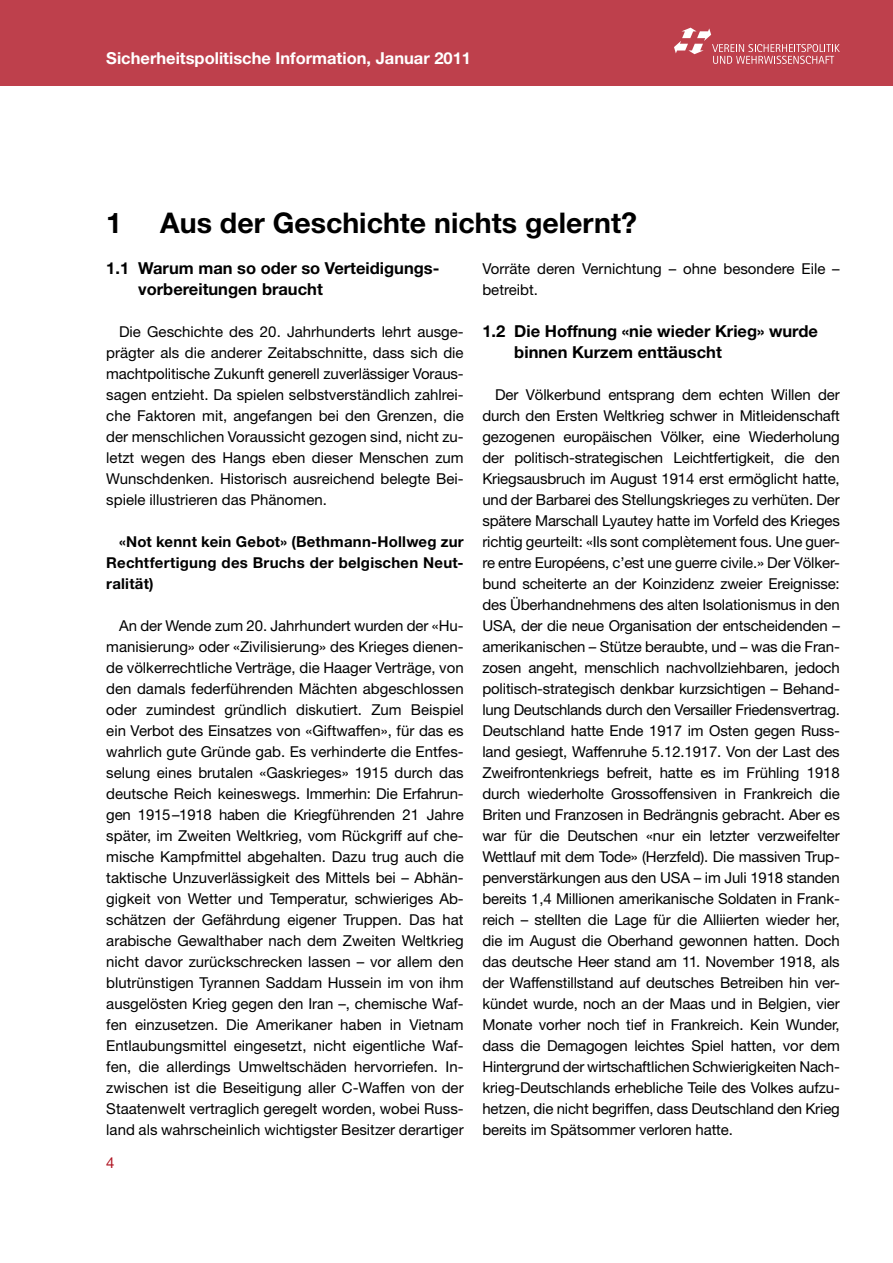
<style>
.page{position:relative;width:893px;height:1263px;background:#fff}
.page>*{position:absolute;margin:0;border:0;box-sizing:border-box;transform-origin:0 0}
.t1{font:700 28.5px "Helvetica Neue LT";color:#000}
.t2{font:700 16.5px/21px "Helvetica Neue LT";color:#000}
.t3{font:700 16.5px "Helvetica Neue LT";color:#fff}
.t4{font:15px/21px "Helvetica Neue LT";color:#000;text-align:justify}
.t5{font:700 15px/21px "Helvetica Neue LT";letter-spacing:.015em;color:#000;text-align:justify}
.t6{font:15px "Helvetica Neue LT";color:#ae111f}
</style>
<div class="page">
<div style="left:0;top:0;width:893px;height:85px;background:#be404c"></div>
<svg style="left:674px;top:28px;width:166px;height:36px"></svg>
<p class="t3" style="left:106px;top:48px;width:366px">Sicherheitspolitische Information, Januar 2011</p>
<h1 class="t1" style="left:106px;top:206px;width:17px">1</h1>
<h1 class="t1" style="left:160px;top:206px;width:478px">Aus der Geschichte nichts gelernt?</h1>
<p class="t2" style="left:138px;top:257px;width:303px;text-indent:-32px">1.1 Warum man so oder so Verteidigungs&shy;vorbereitungen braucht</p>
<p class="t4" style="left:106px;top:321px;width:359px;text-indent:13px">Die Geschichte des 20. Jahrhunderts lehrt ausge&shy;prägter als die anderer Zeitabschnitte, dass sich die machtpolitische Zukunft generell zuverlässiger Voraus&shy;sagen entzieht. Da spielen selbstverständlich zahlrei&shy;che Faktoren mit, angefangen bei den Grenzen, die der menschlichen Voraussicht gezogen sind, nicht zu&shy;letzt wegen des Hangs eben dieser Menschen zum Wunschdenken. Historisch ausreichend belegte Bei&shy;spiele illustrieren das Phänomen.</p>
<p class="t5" style="left:106px;top:531px;width:359px;text-indent:13px">«Not kennt kein Gebot» (Bethmann-Hollweg zur Rechtfertigung des Bruchs der belgischen Neut&shy;ralität)</p>
<p class="t4" style="left:106px;top:615px;width:359px;text-indent:13px">An der Wende zum 20. Jahrhundert wurden der «Hu&shy;manisierung» oder «Zivilisierung» des Krieges dienen&shy;de völkerrechtliche Verträge, die Haager Verträge, von den damals federführenden Mächten abgeschlossen oder zumindest gründlich diskutiert. Zum Beispiel ein Verbot des Einsatzes von «Giftwaffen», für das es wahrlich gute Gründe gab. Es verhinderte die Entfes&shy;selung eines brutalen «Gaskrieges» 1915 durch das deutsche Reich keineswegs. Immerhin: Die Erfahrun&shy;gen 1915–1918 haben die Kriegführenden 21 Jahre später, im Zweiten Weltkrieg, vom Rückgriff auf che&shy;mische Kampfmittel abgehalten. Dazu trug auch die taktische Unzuverlässigkeit des Mittels bei – Abhän&shy;gigkeit von Wetter und Temperatur, schwieriges Ab&shy;schätzen der Gefährdung eigener Truppen. Das hat arabische Gewalthaber nach dem Zweiten Weltkrieg nicht davor zurückschrecken lassen – vor allem den blutrünstigen Tyrannen Saddam Hussein im von ihm ausgelösten Krieg gegen den Iran –, chemische Waf&shy;fen einzusetzen. Die Amerikaner haben in Vietnam Entlaubungsmittel eingesetzt, nicht eigentliche Waf&shy;fen, die allerdings Umweltschäden hervorriefen. In&shy;zwischen ist die Beseitigung aller C-Waffen von der Staatenwelt vertraglich geregelt worden, wobei Russ&shy;land als wahrscheinlich wichtigster Besitzer derartiger</p>
<p class="t6" style="left:106px;top:1154px;width:10px">4</p>
<p class="t4" style="left:482px;top:258px;width:359px">Vorräte deren Vernichtung – ohne besondere Eile – betreibt.</p>
<p class="t2" style="left:514px;top:320px;width:305px;text-indent:-32px">1.2 Die Hoffnung «nie wieder Krieg» wurde binnen Kurzem enttäuscht</p>
<p class="t4" style="left:482px;top:384px;width:359px;text-indent:13px">Der Völkerbund entsprang dem echten Willen der durch den Ersten Weltkrieg schwer in Mitleidenschaft gezogenen europäischen Völker, eine Wiederholung der politisch-strategischen Leichtfertigkeit, die den Kriegsausbruch im August 1914 erst ermöglicht hatte, und der Barbarei des Stellungskrieges zu verhüten. Der spätere Marschall Lyautey hatte im Vorfeld des Krieges richtig geurteilt: «Ils sont complètement fous. Une guer&shy;re entre Européens, c’est une guerre civile.» Der Völker&shy;bund scheiterte an der Koinzidenz zweier Ereignisse: des Überhandnehmens des alten Isolationismus in den USA, der die neue Organisation der entscheidenden – amerikanischen – Stütze beraubte, und – was die Fran&shy;zosen angeht, menschlich nachvollziehbaren, jedoch politisch-strategisch denkbar kurzsichtigen – Behand&shy;lung Deutschlands durch den Versailler Friedensvertrag.<br>Deutschland hatte Ende 1917 im Osten gegen Russ&shy;land gesiegt, Waffenruhe 5.12.1917. Von der Last des Zweifrontenkriegs befreit, hatte es im Frühling 1918 durch wiederholte Grossoffensiven in Frankreich die Briten und Franzosen in Bedrängnis gebracht. Aber es war für die Deutschen «nur ein letzter verzweifelter Wettlauf mit dem Tode» (Herzfeld). Die massiven Trup&shy;penverstärkungen aus den USA – im Juli 1918 standen bereits 1,4 Millionen amerikanische Soldaten in Frank&shy;reich – stellten die Lage für die Alliierten wieder her, die im August die Oberhand gewonnen hatten. Doch das deutsche Heer stand am 11. November 1918, als der Waffenstillstand auf deutsches Betreiben hin ver&shy;kündet wurde, noch an der Maas und in Belgien, vier Monate vorher noch tief in Frankreich. Kein Wunder, dass die Demagogen leichtes Spiel hatten, vor dem Hintergrund der wirtschaftlichen Schwierigkeiten Nach&shy;krieg-Deutschlands erhebliche Teile des Volkes aufzu&shy;hetzen, die nicht begriffen, dass Deutschland den Krieg bereits im Spätsommer verloren hatte.</p>
</div>
